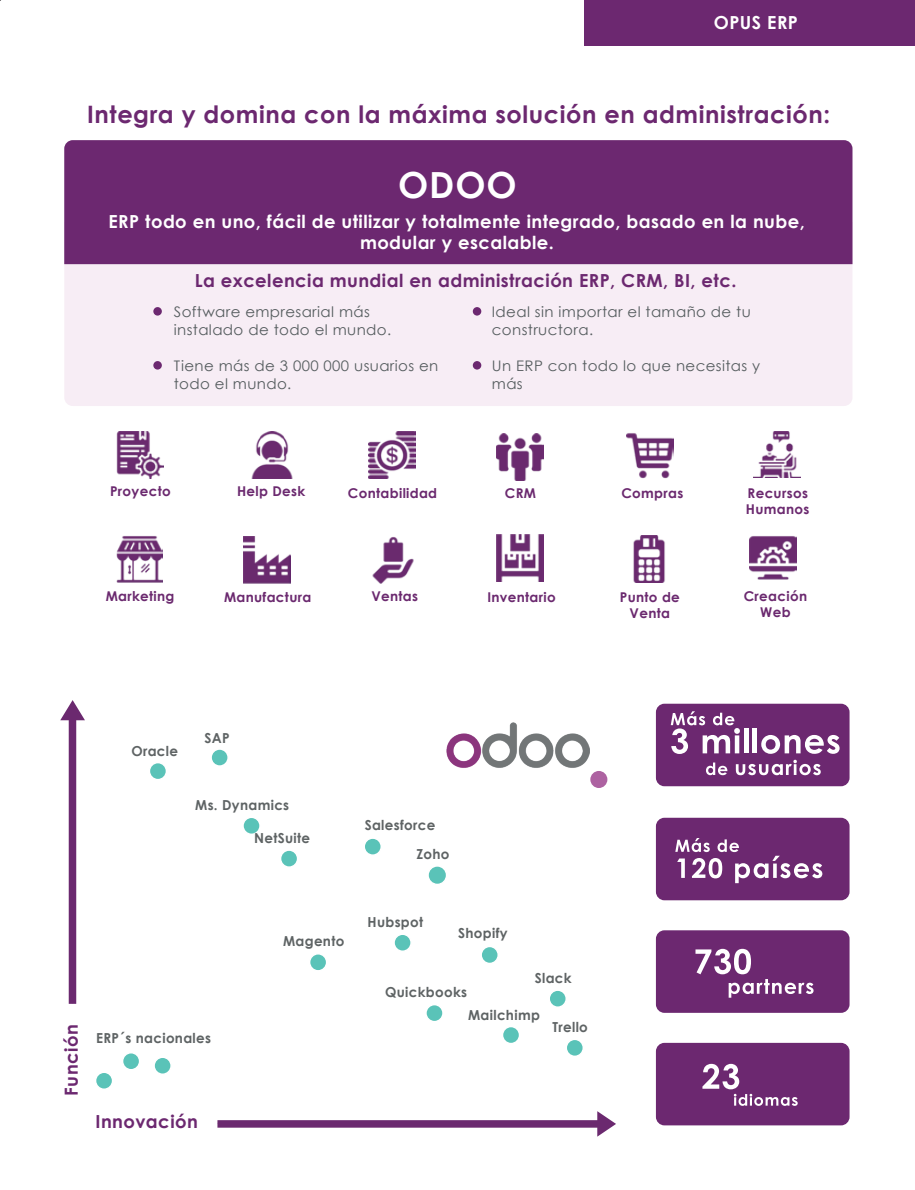
<style>
.page{position:relative;width:915px;height:1190px;background:#fff}
.page>*{position:absolute;margin:0;border:0;box-sizing:border-box;transform-origin:0 0}
.t1{font:700 36px "Century Gothic";color:#fff}
.t2{font:700 24px "Century Gothic";letter-spacing:.025em;color:#6c2870}
.t3{font:700 18px/21.6px "Century Gothic";letter-spacing:.025em;color:#fff;text-align:center}
.t4{font:700 18px "Century Gothic";letter-spacing:.025em;color:#6c2870}
.t5{font:14.55px/18px "Century Gothic";letter-spacing:.025em;color:#565d5f}
.t6{font:700 13.8px "Century Gothic";letter-spacing:.025em;color:#5e6364}
.t7{font:700 13.5px/16.2px "Century Gothic";letter-spacing:.025em;color:#6b296f;text-align:center}
</style>
<div class="page">
<div style="left:64px;top:264px;width:788px;height:142px;background:#f7edf5"></div>
<div style="left:64px;top:140px;width:788px;height:124px;background:#6c2870"></div>
<div style="left:153px;top:307px;width:9px;height:8px;background:#6c2870;border-radius:50%"></div>
<div style="left:153px;top:361px;width:9px;height:8px;background:#6c2870;border-radius:50%"></div>
<div style="left:472px;top:307px;width:9px;height:8px;background:#6c2870;border-radius:50%"></div>
<div style="left:472px;top:361px;width:9px;height:8px;background:#6c2870;border-radius:50%"></div>
<div style="left:217px;top:1120px;width:385px;height:7px;background:#6b296f"></div>
<svg style="left:590px;top:1111px;width:26px;height:26px"></svg>
<div style="left:69px;top:715px;width:7px;height:288px;background:#6b296f"></div>
<svg style="left:60px;top:700px;width:25px;height:27px"></svg>
<div style="left:149px;top:762px;width:17px;height:17px;background:#5ac3b8;border-radius:50%"></div>
<div style="left:149px;top:762px;width:18px;height:18px;border:2px solid #fff;border-radius:50%"></div>
<div style="left:211px;top:749px;width:17px;height:17px;background:#5ac3b8;border-radius:50%"></div>
<div style="left:210px;top:748px;width:19px;height:19px;border:2px solid #fff;border-radius:50%"></div>
<div style="left:243px;top:817px;width:17px;height:17px;background:#5ac3b8;border-radius:50%"></div>
<div style="left:242px;top:816px;width:19px;height:19px;border:2px solid #fff;border-radius:50%"></div>
<div style="left:280px;top:850px;width:17px;height:17px;background:#5ac3b8;border-radius:50%"></div>
<div style="left:280px;top:849px;width:18px;height:19px;border:2px solid #fff;border-radius:50%"></div>
<div style="left:364px;top:838px;width:17px;height:17px;background:#5ac3b8;border-radius:50%"></div>
<div style="left:363px;top:837px;width:19px;height:19px;border:2px solid #fff;border-radius:50%"></div>
<svg style="left:428px;top:866px;width:18px;height:18px"></svg>
<div style="left:590px;top:771px;width:17px;height:17px;background:#ad62a1;border-radius:50%"></div>
<div style="left:394px;top:934px;width:17px;height:17px;background:#5ac3b8;border-radius:50%"></div>
<div style="left:393px;top:933px;width:19px;height:19px;border:2px solid #fff;border-radius:50%"></div>
<div style="left:309px;top:953px;width:17px;height:17px;background:#5ac3b8;border-radius:50%"></div>
<div style="left:309px;top:953px;width:18px;height:18px;border:2px solid #fff;border-radius:50%"></div>
<div style="left:426px;top:1004px;width:17px;height:17px;background:#5ac3b8;border-radius:50%"></div>
<div style="left:425px;top:1003px;width:18px;height:19px;border:2px solid #fff;border-radius:50%"></div>
<div style="left:481px;top:946px;width:17px;height:17px;background:#5ac3b8;border-radius:50%"></div>
<div style="left:480px;top:945px;width:19px;height:19px;border:2px solid #fff;border-radius:50%"></div>
<div style="left:549px;top:990px;width:17px;height:17px;background:#5ac3b8;border-radius:50%"></div>
<div style="left:548px;top:989px;width:19px;height:19px;border:2px solid #fff;border-radius:50%"></div>
<div style="left:566px;top:1039px;width:17px;height:17px;background:#5ac3b8;border-radius:50%"></div>
<div style="left:565px;top:1038px;width:19px;height:19px;border:2px solid #fff;border-radius:50%"></div>
<div style="left:502px;top:1026px;width:17px;height:17px;background:#5ac3b8;border-radius:50%"></div>
<div style="left:501px;top:1025px;width:19px;height:19px;border:2px solid #fff;border-radius:50%"></div>
<div style="left:122px;top:1052px;width:18px;height:17px;background:#5ac3b8;border-radius:50%"></div>
<div style="left:122px;top:1052px;width:18px;height:18px;border:2px solid #fff;border-radius:50%"></div>
<div style="left:154px;top:1057px;width:17px;height:17px;background:#5ac3b8;border-radius:50%"></div>
<div style="left:153px;top:1056px;width:19px;height:19px;border:2px solid #fff;border-radius:50%"></div>
<div style="left:95px;top:1072px;width:18px;height:17px;background:#5ac3b8;border-radius:50%"></div>
<div style="left:95px;top:1071px;width:18px;height:19px;border:2px solid #fff;border-radius:50%"></div>
<div style="left:656px;top:703px;width:193px;height:83px;background:#6c2870;border-radius:9px"></div>
<div style="left:656px;top:1042px;width:193px;height:83px;background:#6c2870;border-radius:9px"></div>
<div style="left:656px;top:817px;width:193px;height:83px;background:#6c2870;border-radius:9px"></div>
<div style="left:656px;top:930px;width:193px;height:82px;background:#6c2870;border-radius:9px"></div>
<svg style="left:670px;top:711px;width:169px;height:64px"></svg>
<svg style="left:675px;top:838px;width:147px;height:45px"></svg>
<svg style="left:695px;top:948px;width:118px;height:49px"></svg>
<svg style="left:702px;top:1063px;width:95px;height:42px"></svg>
<img style="left:626px;top:433px;width:47px;height:45px">
<img style="left:368px;top:431px;width:47px;height:47px">
<img style="left:496px;top:433px;width:47px;height:47px">
<img style="left:497px;top:535px;width:46px;height:46px">
<img style="left:243px;top:536px;width:47px;height:47px">
<img style="left:116px;top:536px;width:47px;height:46px">
<img style="left:633px;top:535px;width:32px;height:47px">
<img style="left:116px;top:431px;width:47px;height:47px">
<img style="left:753px;top:431px;width:47px;height:47px">
<img style="left:251px;top:431px;width:42px;height:47px">
<img style="left:372px;top:537px;width:42px;height:46px">
<img style="left:749px;top:536px;width:47px;height:44px">
<div style="left:585px;top:0;width:329px;height:45px;background:#6c2870"></div>
<img style="left:446px;top:722px;width:143px;height:46px">
<p class="t3" style="left:713px;top:11px;width:86px">OPUS ERP</p>
<h2 class="t2" style="left:87px;top:99px;width:744px">Integra y domina con la máxima solución en administración:</h2>
<h1 class="t1" style="left:398px;top:162px;width:120px">ODOO</h1>
<p class="t3" style="left:108px;top:210px;width:697px">ERP todo en uno, fácil de utilizar y totalmente integrado, basado en la nube, modular y escalable.</p>
<p class="t4" style="left:195px;top:269px;width:543px">La excelencia mundial en administración ERP, CRM, BI, etc.</p>
<p class="t5" style="left:174px;top:302px;width:219px">Software empresarial más instalado de todo el mundo.</p>
<p class="t5" style="left:174px;top:356px;width:266px">Tiene más de 3 000 000 usuarios en todo el mundo.</p>
<p class="t5" style="left:492px;top:302px;width:260px">Ideal sin importar el tamaño de tu constructora.</p>
<p class="t5" style="left:492px;top:356px;width:270px">Un ERP con todo lo que necesitas y más</p>
<p class="t7" style="left:110px;top:483px;width:62px">Proyecto</p>
<p class="t7" style="left:237px;top:483px;width:70px">Help Desk</p>
<p class="t7" style="left:106px;top:588px;width:70px">Marketing</p>
<p class="t7" style="left:224px;top:588px;width:89px">Manufactura</p>
<p class="t7" style="left:348px;top:484px;width:91px">Contabilidad</p>
<p class="t7" style="left:621px;top:484px;width:63px">Compras</p>
<p class="t7" style="left:504px;top:484px;width:33px">CRM</p>
<p class="t7" style="left:371px;top:588px;width:48px">Ventas</p>
<p class="t7" style="left:487px;top:588px;width:70px">Inventario</p>
<p class="t7" style="left:619px;top:588px;width:62px">Punto de<br>Venta</p>
<p class="t7" style="left:745px;top:484px;width:65px;text-align:left">Recursos<br>Humanos</p>
<p class="t7" style="left:743px;top:587px;width:65px">Creación<br>Web</p>
<p class="t6" style="left:131px;top:741px;width:48px">Oracle</p>
<p class="t6" style="left:204px;top:729px;width:27px">SAP</p>
<p class="t6" style="left:195px;top:795px;width:96px">Ms. Dynamics</p>
<p class="t6" style="left:254px;top:829px;width:58px">NetSuite</p>
<p class="t6" style="left:364px;top:816px;width:72px">Salesforce</p>
<p class="t6" style="left:416px;top:845px;width:35px">Zoho</p>
<p class="t4" style="left:60px;top:1095px;width:73px;rotate:-90deg">Función</p>
<p class="t6" style="left:96px;top:1029px;width:117px">ERP´s nacionales</p>
<p class="t4" style="left:96px;top:1110px;width:104px">Innovación</p>
<p class="t6" style="left:283px;top:931px;width:63px">Magento</p>
<p class="t6" style="left:367px;top:912px;width:57px">Hubspot</p>
<p class="t6" style="left:458px;top:924px;width:51px">Shopify</p>
<p class="t6" style="left:534px;top:969px;width:38px">Slack</p>
<p class="t6" style="left:552px;top:1018px;width:37px">Trello</p>
<p class="t6" style="left:385px;top:983px;width:83px">Quickbooks</p>
<p class="t6" style="left:468px;top:1006px;width:73px">Mailchimp</p>
</div>
